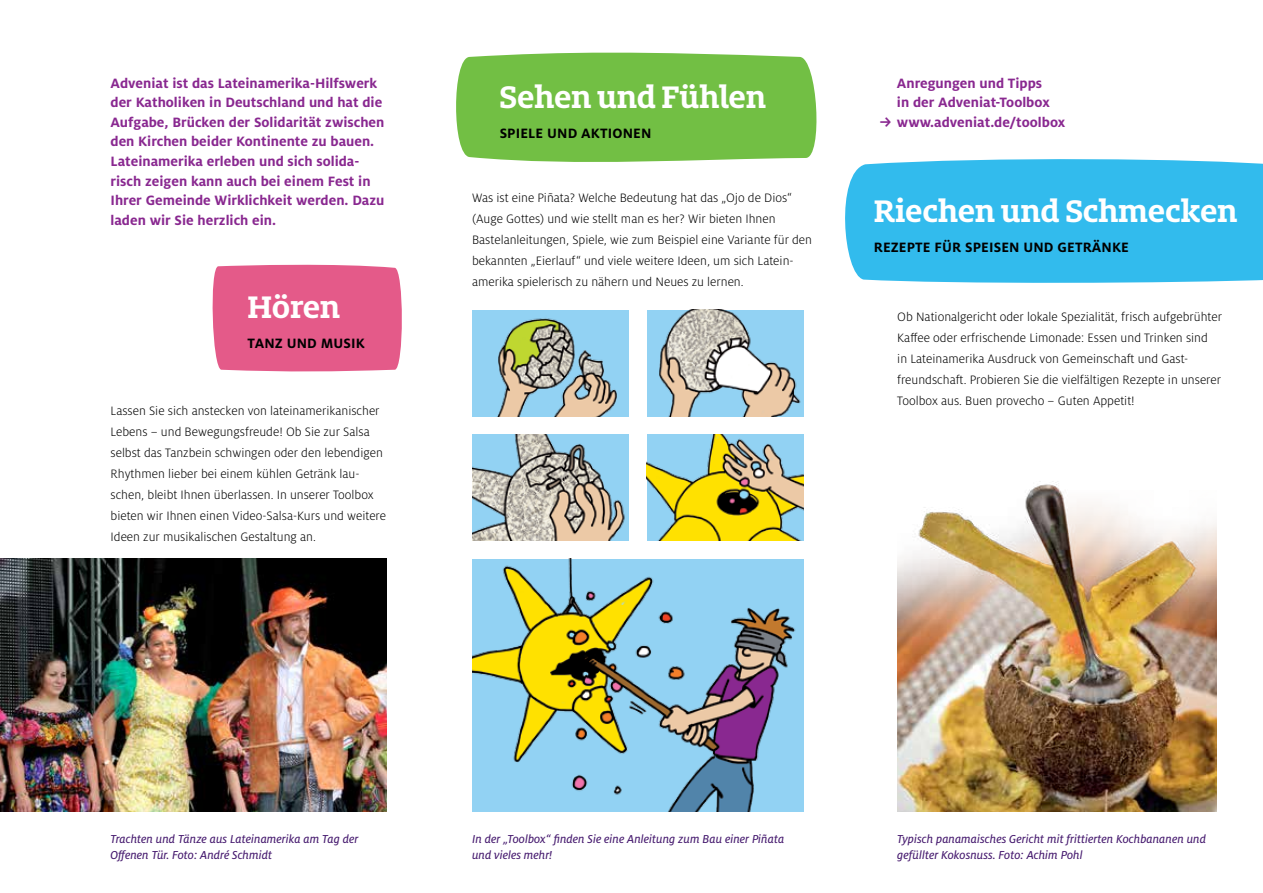
<style>
.page{position:relative;width:1263px;height:893px;background:#fff}
.page>*{position:absolute;margin:0;border:0;box-sizing:border-box;transform-origin:0 0}
.t1{font:700 34.5px "Milo Slab Pro";letter-spacing:-.01em;color:#fff}
.t2{font:700 15px/19.5px "Milo OT";color:#892890}
.t3{font:700 15px "Milo OT";letter-spacing:.01em;color:#000}
.t4{font:300 13.5px/21px "Milo OT";color:#000}
.t5{font:12.75px/16.5px "Milo OT Text Ita";color:#45196e}
.s1{font-family:"Fira Sans";font-weight:500}
</style>
<div class="page">
<div style="left:456px;top:52px;width:361px;height:110px;background:#72bf44"></div>
<div style="left:845px;top:159px;width:418px;height:124px;background:#32bbed"></div>
<div style="left:212px;top:264px;width:190px;height:108px;background:#e45a89"></div>
<img style="left:472px;top:310px;width:157px;height:106px">
<img style="left:647px;top:310px;width:157px;height:106px">
<img style="left:472px;top:434px;width:157px;height:107px">
<img style="left:647px;top:434px;width:157px;height:107px">
<img style="left:472px;top:559px;width:331px;height:253px">
<img style="left:0;top:559px;width:387px;height:253px">
<img style="left:897px;top:481px;width:319px;height:331px">
<p class="t2" style="left:111px;top:74px;width:275px">Adveniat ist das Lateinamerika-Hilfswerk der Katholiken in Deutschland und hat die Aufgabe, Brücken der Solidarität zwischen den Kirchen beider Kontinente zu bauen.<br>Lateinamerika erleben und sich solida&shy;risch zeigen kann auch bei einem Fest in Ihrer Gemeinde Wirklichkeit werden. Dazu laden wir Sie herzlich ein.</p>
<h1 class="t1" style="left:248px;top:285px;width:94px">Hören</h1>
<p class="t3" style="left:248px;top:335px;width:119px">TANZ UND MUSIK</p>
<p class="t4" style="left:111px;top:400px;width:277px">Lassen Sie sich anstecken von lateinamerikanischer Lebens – und Bewegungsfreude! Ob Sie zur Salsa selbst das Tanzbein schwingen oder den lebendigen Rhythmen lieber bei einem kühlen Getränk lau&shy;schen, bleibt Ihnen überlassen. In unserer Toolbox bieten wir Ihnen einen Video-Salsa-Kurs und weitere Ideen zur musikalischen Gestaltung an.</p>
<h1 class="t1" style="left:500px;top:74px;width:268px">Sehen und Fühlen</h1>
<p class="t3" style="left:500px;top:125px;width:153px">SPIELE UND AKTIONEN</p>
<p class="t4" style="left:472px;top:187px;width:342px">Was ist eine Piñata? Welche Bedeutung hat das „Ojo de Dios“ (Auge Gottes) und wie stellt man es her? Wir bieten Ihnen Bastelanleitungen, Spiele, wie zum Beispiel eine Variante für den bekannten „Eierlauf“ und viele weitere Ideen, um sich Latein&shy;amerika spielerisch zu nähern und Neues zu lernen.</p>
<p class="t2" style="left:897px;top:74px;width:154px">Anregungen und Tipps in der Adveniat-Toolbox</p>
<p class="t2" style="left:879px;top:113px;width:188px"><span class="s1">→</span> www.adveniat.de/toolbox</p>
<h1 class="t1" style="left:874px;top:189px;width:365px">Riechen und Schmecken</h1>
<p class="t3" style="left:874px;top:239px;width:256px">REZEPTE FÜR SPEISEN UND GETRÄNKE</p>
<p class="t4" style="left:897px;top:306px;width:326px">Ob Nationalgericht oder lokale Spezialität, frisch aufgebrühter Kaffee oder erfrischende Limonade: Essen und Trinken sind<br>in Lateinamerika Ausdruck von Gemeinschaft und Gast&shy;freundschaft. Probieren Sie die vielfältigen Rezepte in unserer Toolbox aus. Buen provecho – Guten Appetit!</p>
<p class="t5" style="left:111px;top:831px;width:249px">Trachten und Tänze aus Lateinamerika am Tag der<br>Offenen Tür. Foto: André Schmidt</p>
<p class="t5" style="left:472px;top:831px;width:314px">In der „Toolbox“ finden Sie eine Anleitung zum Bau einer Piñata und vieles mehr!</p>
<p class="t5" style="left:897px;top:831px;width:310px">Typisch panamaisches Gericht mit frittierten Kochbananen und gefüllter Kokosnuss. Foto: Achim Pohl</p>
</div>
